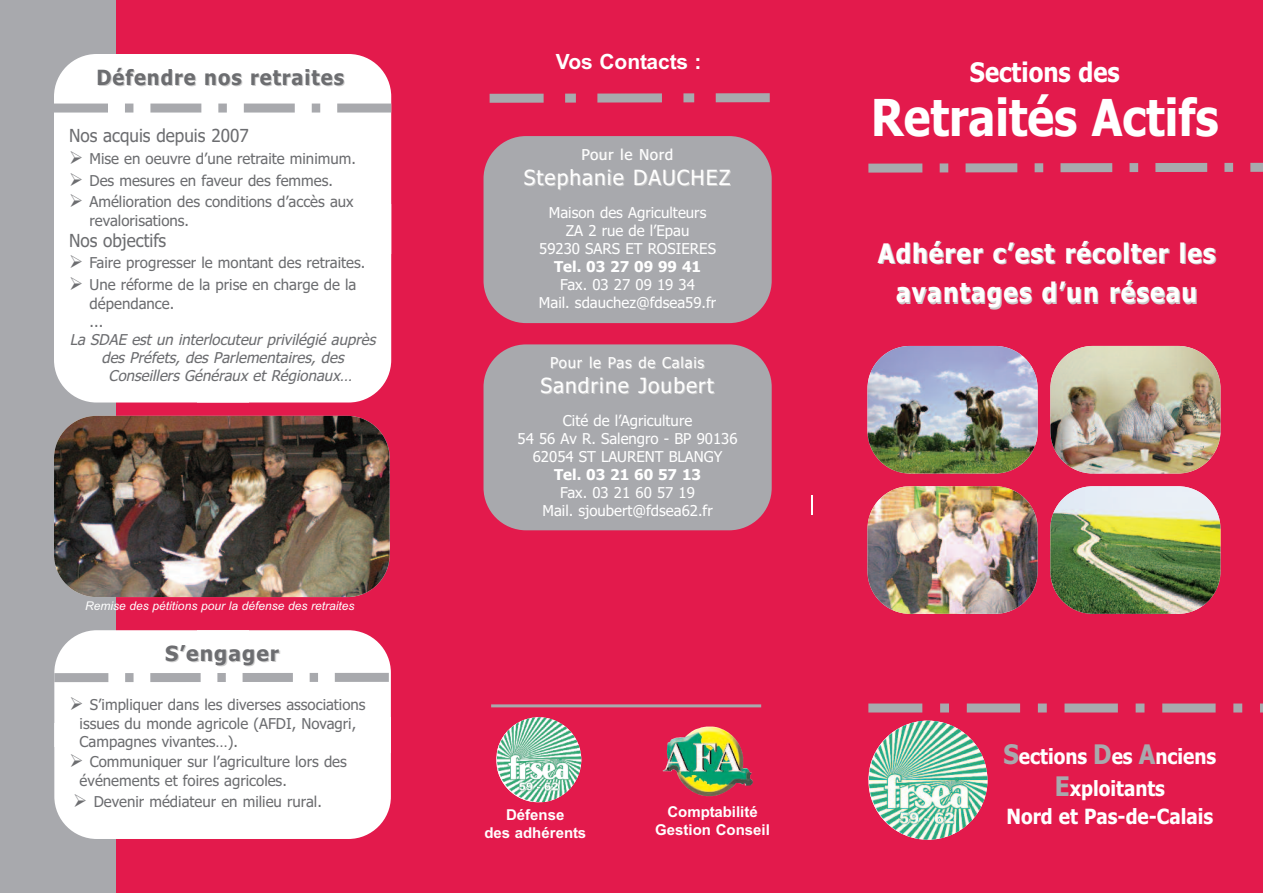
<style>
.page{position:relative;width:1263px;height:893px;background:#fff}
.page>*{position:absolute;margin:0;border:0;box-sizing:border-box;transform-origin:0 0}
.t1{font:700 51px "Tahoma";color:#fff;scale:.88 1}
.t2{font:700 27px/39.3px "Tahoma";letter-spacing:.05em;color:#fff;text-align:center;scale:.9 1}
.t3{font:700 27px "Tahoma";color:#fff;scale:.88 1}
.t4{font:700 21px/32.4px "Tahoma";color:#fff;text-align:center;scale:.9 1}
.t5{font:21px "Tahoma";letter-spacing:.05em;color:#fff}
.t6{font:700 21px "Tahoma";letter-spacing:.05em;color:#6c6d70;scale:.95 1}
.t7{font:700 21px "Arial";color:#fff}
.t8{font:700 21px "Tahoma";letter-spacing:.05em;color:#6c6d70}
.t9{font:18px "Tahoma";color:#6c6d70;scale:.95 1}
.t10{font:15px/18.6px "Tahoma";color:#6c6d70}
.t11{font:15px/18px "Tahoma";color:#fff;text-align:center}
.t12{font:italic 15px "Tahoma";color:#6c6d70}
.t13{font:700 15px/18px "Arial";color:#fff;text-align:center}
.t14{font:700 15px "Tahoma";color:#fff}
.t15{font:15px "Tahoma";letter-spacing:.05em;color:#fff}
.t16{font:italic 12px "Arial";color:#fff}
.s1{font-size:27px;color:#a8a9ad}
</style>
<div class="page">
<div style="left:840px;top:0;width:423px;height:893px;background:#e31a4c"></div>
<div style="left:0;top:0;width:168px;height:893px;background:#a8a9ad"></div>
<div style="left:116px;top:0;width:729px;height:893px;background:#e31a4c"></div>
<img style="left:869px;top:721px;width:118px;height:119px;border-radius:50%">
<svg style="left:922px;top:162px;width:337px;height:11px"></svg>
<div style="left:868px;top:163px;width:54px;height:10px;background:#a8a9ad"></div>
<div style="left:1250px;top:163px;width:13px;height:9px;background:#a8a9ad"></div>
<div style="left:54px;top:54px;width:337px;height:348px;background:#fff;border-radius:43px"></div>
<svg style="left:125px;top:104px;width:196px;height:9px"></svg>
<div style="left:54px;top:104px;width:54px;height:9px;background:#a8a9ad"></div>
<div style="left:337px;top:104px;width:54px;height:9px;background:#a8a9ad"></div>
<hr style="left:491px;top:704px;width:270px;height:3px;background:#a8a9ad">
<img style="left:867px;top:486px;width:170px;height:128px;border-radius:43px">
<img style="left:1050px;top:486px;width:170px;height:128px;border-radius:43px">
<img style="left:867px;top:346px;width:170px;height:127px;border-radius:43px">
<img style="left:1050px;top:346px;width:170px;height:127px;border-radius:43px">
<div style="left:868px;top:703px;width:54px;height:9px;background:#a8a9ad"></div>
<svg style="left:922px;top:703px;width:341px;height:9px"></svg>
<div style="left:483px;top:136px;width:289px;height:187px;background:#a8a9ad;border-radius:43px"></div>
<div style="left:483px;top:344px;width:289px;height:186px;background:#a8a9ad;border-radius:43px"></div>
<div style="left:54px;top:630px;width:337px;height:209px;background:#fff;border-radius:43px"></div>
<svg style="left:108px;top:673px;width:227px;height:9px"></svg>
<div style="left:54px;top:673px;width:54px;height:9px;background:#a8a9ad"></div>
<div style="left:335px;top:673px;width:54px;height:9px;background:#a8a9ad"></div>
<img style="left:663px;top:726px;width:90px;height:70px">
<img style="left:497px;top:717px;width:84px;height:85px;border-radius:50%">
<img style="left:54px;top:416px;width:336px;height:181px;border-radius:43px">
<svg style="left:812px;top:495px;width:1px;height:19px"></svg>
<svg style="left:565px;top:93px;width:151px;height:10px"></svg>
<div style="left:490px;top:94px;width:54px;height:9px;background:#a8a9ad"></div>
<div style="left:716px;top:93px;width:54px;height:9px;background:#a8a9ad"></div>
<h3 class="t6" style="left:97px;top:66px;width:262px">Défendre nos retraites</h3>
<p class="t9" style="left:69px;top:126px;width:191px">Nos acquis depuis 2007</p>
<p class="t10" style="left:69px;top:149px;width:288px">➢ Mise en oeuvre d’une retraite minimum.</p>
<p class="t10" style="left:69px;top:171px;width:265px">➢ Des mesures en faveur des femmes.</p>
<p class="t10" style="left:90px;top:192px;width:266px;line-height:19.2px;text-indent:-21px">➢ Amélioration des conditions d’accès aux revalorisations.</p>
<p class="t9" style="left:69px;top:230px;width:104px">Nos objectifs</p>
<p class="t10" style="left:69px;top:254px;width:298px">➢ Faire progresser le montant des retraites.</p>
<p class="t10" style="left:90px;top:276px;width:268px;text-indent:-21px">➢ Une réforme de la prise en charge de la dépendance.<br>...</p>
<p class="t12" style="left:70px;top:331px;width:311px">La SDAE est un interlocuteur privilégié auprès</p>
<p class="t12" style="left:101px;top:349px;width:248px">des Préfets, des Parlementaires, des</p>
<p class="t12" style="left:109px;top:367px;width:249px">Conseillers Généraux et Régionaux…</p>
<p class="t16" style="left:85px;top:599px;width:271px">Remise des pétitions pour la défense des retraites</p>
<h3 class="t8" style="left:165px;top:642px;width:115px">S’engager</h3>
<p class="t10" style="left:80px;top:695px;width:287px;text-indent:-10px">➢ S’impliquer dans les diverses associations issues du monde agricole (AFDI, Novagri,<br>Campagnes vivantes…).</p>
<p class="t10" style="left:80px;top:752px;width:269px;line-height:19.2px;text-indent:-10px">➢ Communiquer sur l’agriculture lors des événements et foires agricoles.</p>
<p class="t10" style="left:73px;top:792px;width:250px">➢ Devenir médiateur en milieu rural.</p>
<h3 class="t7" style="left:556px;top:50px;width:147px">Vos Contacts :</h3>
<p class="t15" style="left:581px;top:146px;width:93px">Pour le Nord</p>
<h3 class="t5" style="left:524px;top:165px;width:208px">Stephanie DAUCHEZ</h3>
<p class="t11" style="left:539px;top:204px;width:178px">Maison des Agriculteurs<br>ZA 2 rue de l’Epau<br>59230 SARS ET ROSIERES</p>
<p class="t14" style="left:554px;top:258px;width:148px">Tel. 03 27 09 99 41</p>
<p class="t11" style="left:539px;top:276px;width:179px">Fax. 03 27 09 19 34<br>Mail. sdauchez@fdsea59.fr</p>
<p class="t15" style="left:550px;top:354px;width:156px">Pour le Pas de Calais</p>
<h3 class="t5" style="left:540px;top:374px;width:175px">Sandrine Joubert</h3>
<p class="t11" style="left:517px;top:412px;width:222px">Cité de l’Agriculture<br>54 56 Av R. Salengro - BP 90136<br>62054 ST LAURENT BLANGY</p>
<p class="t14" style="left:554px;top:466px;width:148px">Tel. 03 21 60 57 13</p>
<p class="t11" style="left:542px;top:484px;width:172px">Fax. 03 21 60 57 19<br>Mail. sjoubert@fdsea62.fr</p>
<p class="t13" style="left:484px;top:806px;width:103px">Défense<br>des adhérents</p>
<p class="t13" style="left:655px;top:803px;width:116px">Comptabilité<br>Gestion Conseil</p>
<h2 class="t3" style="left:970px;top:56px;width:172px">Sections des</h2>
<h1 class="t1" style="left:871px;top:89px;width:396px">Retraités Actifs</h1>
<h2 class="t2" style="left:878px;top:234px;width:377px">Adhérer c’est récolter les avantages d’un réseau</h2>
<h3 class="t4" style="left:1003px;top:741px;width:238px"><span class="s1">S</span>ections <span class="s1">D</span>es <span class="s1">A</span>nciens<br><span class="s1">E</span>xploitants</h3>
<h3 class="t4" style="left:1006px;top:801px;width:231px">Nord et Pas-de-Calais</h3>
</div>
